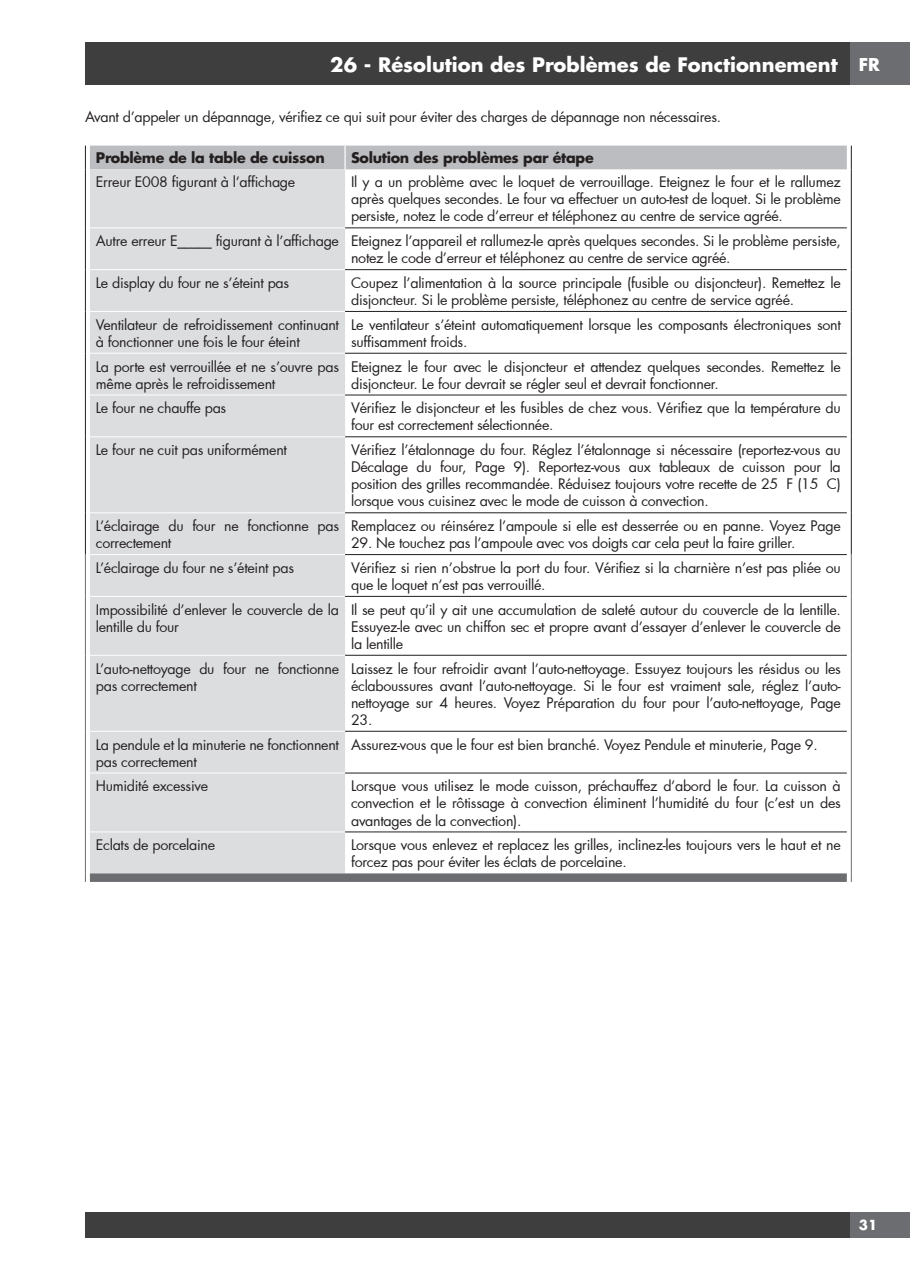
<style>
.page{position:relative;width:910px;height:1280px;background:#fff}
.page>*{position:absolute;margin:0;border:0;box-sizing:border-box;transform-origin:0 0}
.t1{font:700 19.5px "Futura Std";color:#fff}
.t2{font:700 17.25px "Futura Std";color:#fff}
.t3{font:14.25px/17.1px "Futura";letter-spacing:-.02em;color:#231f20}
.t4{font:700 14.25px "Futura Std";letter-spacing:-.02em;color:#231f20}
.t5{font:700 13.5px "Futura Std";color:#fff}
</style>
<div class="page">
<div style="left:85px;top:43px;width:765px;height:42px;background:#3e3e3f"></div>
<div style="left:850px;top:43px;width:60px;height:42px;background:#6c6d70"></div>
<div style="left:85px;top:1212px;width:765px;height:25px;background:#3e3e3f"></div>
<div style="left:850px;top:1212px;width:60px;height:25px;background:#6c6d70"></div>
<svg style="left:345px;top:169px;width:506px;height:704px"></svg>
<div style="left:90px;top:169px;width:255px;height:704px;background:#dcdddf"></div>
<hr style="left:85px;top:169px;width:1px;height:59px;background:#231f20">
<hr style="left:851px;top:169px;width:1px;height:59px;background:#231f20">
<hr style="left:85px;top:228px;width:1px;height:42px;background:#231f20">
<hr style="left:851px;top:228px;width:1px;height:42px;background:#231f20">
<hr style="left:85px;top:270px;width:1px;height:41px;background:#231f20">
<hr style="left:851px;top:270px;width:1px;height:41px;background:#231f20">
<hr style="left:85px;top:311px;width:1px;height:42px;background:#231f20">
<hr style="left:851px;top:311px;width:1px;height:42px;background:#231f20">
<hr style="left:85px;top:353px;width:1px;height:42px;background:#231f20">
<hr style="left:851px;top:353px;width:1px;height:42px;background:#231f20">
<hr style="left:85px;top:395px;width:1px;height:42px;background:#231f20">
<hr style="left:851px;top:395px;width:1px;height:42px;background:#231f20">
<hr style="left:85px;top:437px;width:1px;height:76px;background:#231f20">
<hr style="left:851px;top:437px;width:1px;height:76px;background:#231f20">
<hr style="left:85px;top:513px;width:1px;height:42px;background:#231f20">
<hr style="left:851px;top:513px;width:1px;height:42px;background:#231f20">
<hr style="left:85px;top:555px;width:1px;height:41px;background:#6c6d70">
<hr style="left:851px;top:555px;width:1px;height:41px;background:#6c6d70">
<hr style="left:85px;top:596px;width:1px;height:59px;background:#6c6d70">
<hr style="left:851px;top:596px;width:1px;height:59px;background:#6c6d70">
<hr style="left:85px;top:655px;width:1px;height:76px;background:#6c6d70">
<hr style="left:851px;top:655px;width:1px;height:76px;background:#6c6d70">
<hr style="left:85px;top:731px;width:1px;height:42px;background:#6c6d70">
<hr style="left:851px;top:731px;width:1px;height:42px;background:#6c6d70">
<hr style="left:85px;top:773px;width:1px;height:59px;background:#6c6d70">
<hr style="left:851px;top:773px;width:1px;height:59px;background:#6c6d70">
<hr style="left:85px;top:832px;width:1px;height:41px;background:#6c6d70">
<hr style="left:851px;top:832px;width:1px;height:41px;background:#6c6d70">
<div style="left:85px;top:146px;width:767px;height:23px;background:#bcbdc0"></div>
<svg style="left:85px;top:873px;width:767px;height:9px"></svg>
<hr style="left:344px;top:146px;width:2px;height:23px;background:#fff">
<hr style="left:90px;top:228px;width:255px;height:1px;background:#fff">
<hr style="left:90px;top:269px;width:255px;height:1px;background:#fff">
<hr style="left:90px;top:311px;width:255px;height:1px;background:#fff">
<hr style="left:90px;top:353px;width:255px;height:1px;background:#fff">
<hr style="left:90px;top:395px;width:255px;height:1px;background:#fff">
<hr style="left:90px;top:436px;width:255px;height:1px;background:#fff">
<hr style="left:90px;top:512px;width:255px;height:1px;background:#fff">
<hr style="left:90px;top:554px;width:255px;height:1px;background:#fff">
<hr style="left:90px;top:596px;width:255px;height:1px;background:#fff">
<hr style="left:90px;top:655px;width:255px;height:1px;background:#fff">
<hr style="left:90px;top:731px;width:255px;height:1px;background:#fff">
<hr style="left:90px;top:773px;width:255px;height:1px;background:#fff">
<hr style="left:90px;top:832px;width:255px;height:1px;background:#fff">
<hr style="left:345px;top:228px;width:502px;height:1px;background:#231f20">
<hr style="left:345px;top:269px;width:502px;height:1px;background:#231f20">
<hr style="left:345px;top:311px;width:502px;height:1px;background:#231f20">
<hr style="left:345px;top:353px;width:502px;height:1px;background:#231f20">
<hr style="left:345px;top:395px;width:502px;height:1px;background:#231f20">
<hr style="left:345px;top:436px;width:502px;height:1px;background:#231f20">
<hr style="left:345px;top:512px;width:502px;height:1px;background:#231f20">
<hr style="left:345px;top:554px;width:502px;height:1px;background:#231f20">
<hr style="left:345px;top:596px;width:502px;height:1px;background:#231f20">
<hr style="left:345px;top:655px;width:502px;height:1px;background:#231f20">
<hr style="left:345px;top:731px;width:502px;height:1px;background:#231f20">
<hr style="left:345px;top:773px;width:502px;height:1px;background:#231f20">
<hr style="left:345px;top:832px;width:502px;height:1px;background:#231f20">
<h1 class="t1" style="left:330px;top:52px;width:509px">26 - Résolution des Problèmes de Fonctionnement</h1>
<p class="t3" style="left:85px;top:108px;width:638px">Avant d’appeler un dépannage, vérifiez ce qui suit pour éviter des charges de dépannage non nécessaires.</p>
<p class="t4" style="left:96px;top:149px;width:230px">Problème de la table de cuisson</p>
<p class="t4" style="left:351px;top:149px;width:244px">Solution des problèmes par étape</p>
<p class="t3" style="left:96px;top:173px;width:201px">Erreur E008 figurant à l’affichage</p>
<p class="t3" style="left:351px;top:173px;width:491px;text-align:justify">Il y a un problème avec le loquet de verrouillage. Eteignez le four et le rallumez après quelques secondes. Le four va effectuer un auto-test de loquet. Si le problème persiste, notez le code d’erreur et téléphonez au centre de service agréé.</p>
<p class="t3" style="left:351px;top:232px;width:491px;text-indent:-255px">Autre erreur E_____ figurant à l’affichage Eteignez l’appareil et rallumez-le après quelques secondes. Si le problème persiste, notez le code d’erreur et téléphonez au centre de service agréé.</p>
<p class="t3" style="left:96px;top:274px;width:195px">Le display du four ne s’éteint pas</p>
<p class="t3" style="left:351px;top:274px;width:491px">Coupez l’alimentation à la source principale (fusible ou disjoncteur). Remettez le disjoncteur. Si le problème persiste, téléphonez au centre de service agréé.</p>
<p class="t3" style="left:96px;top:316px;width:245px">Ventilateur de refroidissement continuant à fonctionner une fois le four éteint</p>
<p class="t3" style="left:351px;top:316px;width:491px">Le ventilateur s’éteint automatiquement lorsque les composants électroniques sont suffisamment froids.</p>
<p class="t3" style="left:96px;top:357px;width:245px">La porte est verrouillée et ne s’ouvre pas même après le refroidissement</p>
<p class="t3" style="left:351px;top:357px;width:491px">Eteignez le four avec le disjoncteur et attendez quelques secondes. Remettez le disjoncteur. Le four devrait se régler seul et devrait fonctionner.</p>
<p class="t3" style="left:96px;top:399px;width:132px">Le four ne chauffe pas</p>
<p class="t3" style="left:351px;top:399px;width:491px">Vérifiez le disjoncteur et les fusibles de chez vous. Vérifiez que la température du four est correctement sélectionnée.</p>
<p class="t3" style="left:96px;top:441px;width:193px">Le four ne cuit pas uniformément</p>
<p class="t3" style="left:351px;top:441px;width:491px;text-align:justify">Vérifiez l’étalonnage du four. Réglez l’étalonnage si nécessaire (reportez-vous au Décalage du four, Page 9). Reportez-vous aux tableaux de cuisson pour la position des grilles recommandée. Réduisez toujours votre recette de 25 °F (15 °C) lorsque vous cuisinez avec le mode de cuisson à convection.</p>
<p class="t3" style="left:96px;top:517px;width:245px">L’éclairage du four ne fonctionne pas correctement</p>
<p class="t3" style="left:351px;top:517px;width:491px">Remplacez ou réinsérez l’ampoule si elle est desserrée ou en panne. Voyez Page</p>
<p class="t3" style="left:351px;top:534px;width:446px">29. Ne touchez pas l’ampoule avec vos doigts car cela peut la faire griller.</p>
<p class="t3" style="left:96px;top:559px;width:200px">L’éclairage du four ne s’éteint pas</p>
<p class="t3" style="left:351px;top:559px;width:491px">Vérifiez si rien n’obstrue la port du four. Vérifiez si la charnière n’est pas pliée ou que le loquet n’est pas verrouillé.</p>
<p class="t3" style="left:96px;top:601px;width:245px">Impossibilité d’enlever le couvercle de la lentille du four</p>
<p class="t3" style="left:351px;top:601px;width:491px;text-align:justify">Il se peut qu’il y ait une accumulation de saleté autour du couvercle de la lentille.<br>Essuyez-le avec un chiffon sec et propre avant d’essayer d’enlever le couvercle de la lentille</p>
<p class="t3" style="left:96px;top:659px;width:245px">L’auto-nettoyage du four ne fonctionne pas correctement</p>
<p class="t3" style="left:351px;top:659px;width:491px;text-align:justify">Laissez le four refroidir avant l’auto-nettoyage. Essuyez toujours les résidus ou les éclaboussures avant l’auto-nettoyage. Si le four est vraiment sale, réglez l’auto&shy;nettoyage sur 4 heures. Voyez Préparation du four pour l’auto-nettoyage, Page 23.</p>
<p class="t3" style="left:96px;top:735px;width:245px">La pendule et la minuterie ne fonctionnent pas correctement</p>
<p class="t3" style="left:351px;top:735px;width:468px">Assurez-vous que le four est bien branché. Voyez Pendule et minuterie, Page 9.</p>
<p class="t3" style="left:96px;top:777px;width:114px">Humidité excessive</p>
<p class="t3" style="left:351px;top:777px;width:491px;text-align:justify">Lorsque vous utilisez le mode cuisson, préchauffez d’abord le four. La cuisson à convection et le rôtissage à convection éliminent l’humidité du four (c’est un des avantages de la convection).</p>
<p class="t3" style="left:96px;top:836px;width:121px">Eclats de porcelaine</p>
<p class="t3" style="left:351px;top:836px;width:491px">Lorsque vous enlevez et replacez les grilles, inclinez-les toujours vers le haut et ne forcez pas pour éviter les éclats de porcelaine.</p>
<p class="t2" style="left:859px;top:53px;width:23px">FR</p>
<p class="t5" style="left:859px;top:1216px;width:20px">31</p>
</div>
